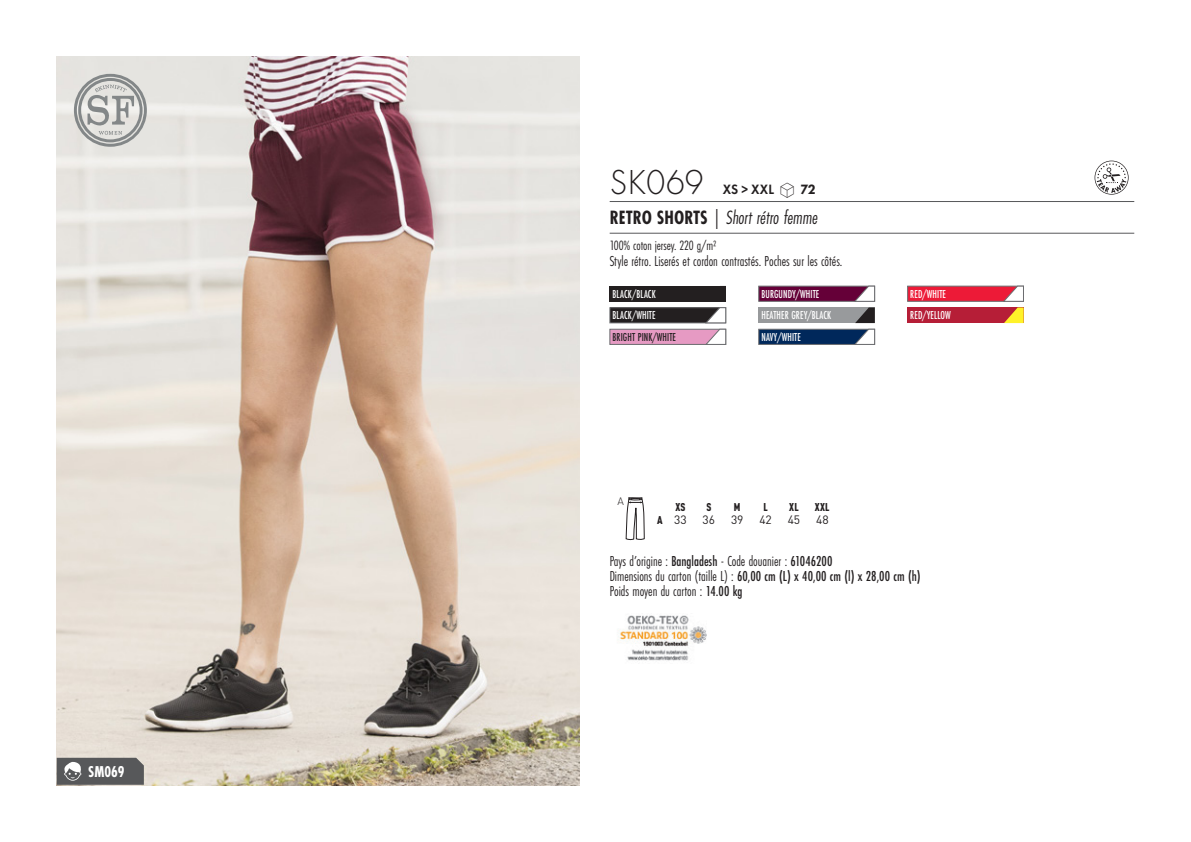
<style>
.page{position:relative;width:1191px;height:842px;background:#fff}
.page>*{position:absolute;margin:0;border:0;box-sizing:border-box;transform-origin:0 0}
.t1{font:300 36px "Futura PT";letter-spacing:.01em;color:#231f20;scale:.95 1}
.t2{font:italic 20px "Futura PT Cond";color:#231f20;scale:.95 1}
.t3{font:700 16.4px "Futura PT Cond";color:#fff;scale:.95 1}
.t4{font:15px "Futura PT Cond";color:#231f20;scale:.95 1}
.t5{font:500 15px "Futura PT Cond";color:#231f20;scale:.95 1}
.grammage_2020{font:14px "Futura PT Cond";letter-spacing:-.005em;color:#231f20;scale:.95 1}
.t6{font:600 14px "Futura PT";color:#231f20;scale:.95 1}
.Coloris_nuancier{font:500 12px "Futura PT Cond";letter-spacing:.01em;color:#fff;scale:.9 1}
.Coloris_nuancier_bla{font:500 12px "Futura PT Cond";letter-spacing:.01em;color:#fff;scale:.9 1}
.Coloris_nuancier-2{font:500 12px "Futura PT Cond";letter-spacing:.01em;color:#231f20;scale:.9 1}
._88_tailles_tab_maig{font:12px "DIN Pro";color:#231f20}
._88_tailles_tab_maig-2{font:900 condensed 11.2px "DIN Pro";letter-spacing:.02em;color:#231f20;scale:.95 1}
.t7{font:300 10.8px "DIN";color:#231f20}
.s1{font-family:"Linotype Shapeshifter";font-weight:400;font-size:20px}
.s2{font-weight:800}
.s3{font-weight:700;font-style:normal}
.s4{font-weight:900;font-stretch:condensed;font-size:11.2px}
.s5{font-weight:500}
.s6{font-weight:400}
</style>
<div class="page">
<img style="left:57px;top:57px;width:522px;height:728px">
<svg style="left:74px;top:74px;width:73px;height:73px;background:#c3c3c1"></svg>
<div style="left:609px;top:286px;width:117px;height:16px;background:#231f20"></div>
<div style="left:610px;top:308px;width:115px;height:15px;background:#231f20"></div>
<div style="left:609px;top:307px;width:117px;height:16px;border:1px solid #6c6d70"></div>
<svg style="left:705px;top:307px;width:21px;height:16px"></svg>
<div style="left:609px;top:329px;width:117px;height:16px;background:#e69ac3;border:1px solid #6c6d70"></div>
<svg style="left:705px;top:329px;width:21px;height:16px"></svg>
<div style="left:758px;top:286px;width:116px;height:15px;background:#650038;border:1px solid #6c6d70"></div>
<div style="left:758px;top:307px;width:116px;height:16px;background:#989a9c"></div>
<svg style="left:854px;top:286px;width:21px;height:37px"></svg>
<div style="left:758px;top:329px;width:116px;height:16px;background:#00285b;border:1px solid #6c6d70"></div>
<svg style="left:854px;top:329px;width:21px;height:16px"></svg>
<div style="left:907px;top:286px;width:116px;height:15px;background:#ed1a37;border:1px solid #6c6d70"></div>
<div style="left:907px;top:307px;width:116px;height:16px;background:#b61e37"></div>
<svg style="left:1003px;top:286px;width:21px;height:37px"></svg>
<svg style="left:1094px;top:161px;width:34px;height:34px"></svg>
<svg style="left:626px;top:498px;width:18px;height:42px"></svg>
<img style="left:618px;top:615px;width:88px;height:46px">
<svg style="left:57px;top:758px;width:87px;height:27px;background:#646567"></svg>
<hr style="left:609px;top:201px;width:525px;height:1px;background:#57585a">
<hr style="left:609px;top:233px;width:525px;height:1px;background:#57585a">
<p class="t3" style="left:88px;top:762px;width:40px">SM069</p>
<p class="t1" style="left:610px;top:162px;width:100px">SK069</p>
<p class="t6" style="left:723px;top:181px;width:99px">XS &gt; XXL <span class="s1">S</span> <span class="s2">72</span></p>
<p class="t2" style="left:610px;top:206px;width:221px"><span class="s3">RETRO SHORTS</span> | Short rétro femme</p>
<p class="grammage_2020" style="left:609px;top:238px;width:114px">100% coton jersey. 220 g/m2</p>
<p class="t4" style="left:609px;top:253px;width:246px">Style rétro. Liserés et cordon contrastés. Poches sur les côtés.</p>
<p class="Coloris_nuancier_bla" style="left:612px;top:287px;width:49px">BLACK/BLACK</p>
<p class="Coloris_nuancier" style="left:612px;top:308px;width:49px">BLACK/WHITE</p>
<p class="Coloris_nuancier-2" style="left:612px;top:330px;width:72px">BRIGHT PINK/WHITE</p>
<p class="Coloris_nuancier" style="left:761px;top:287px;width:66px">BURGUNDY/WHITE</p>
<p class="Coloris_nuancier_bla" style="left:761px;top:308px;width:79px">HEATHER GREY/BLACK</p>
<p class="Coloris_nuancier" style="left:761px;top:330px;width:45px">NAVY/WHITE</p>
<p class="t7" style="left:617px;top:495px;width:8px">A</p>
<p class="_88_tailles_tab_maig-2" style="left:675px;top:498px;width:12px">XS</p>
<p class="_88_tailles_tab_maig-2" style="left:706px;top:498px;width:7px">S</p>
<p class="_88_tailles_tab_maig-2" style="left:734px;top:498px;width:8px">M</p>
<p class="_88_tailles_tab_maig-2" style="left:763px;top:498px;width:6px">L</p>
<p class="_88_tailles_tab_maig-2" style="left:789px;top:498px;width:12px">XL</p>
<p class="_88_tailles_tab_maig-2" style="left:815px;top:498px;width:17px">XXL</p>
<p class="_88_tailles_tab_maig" style="left:657px;top:510px;width:31px"><span class="s4">A</span> 33</p>
<p class="_88_tailles_tab_maig" style="left:702px;top:510px;width:14px">36</p>
<p class="_88_tailles_tab_maig" style="left:731px;top:510px;width:14px">39</p>
<p class="_88_tailles_tab_maig" style="left:759px;top:510px;width:14px">42</p>
<p class="_88_tailles_tab_maig" style="left:787px;top:510px;width:14px">45</p>
<p class="_88_tailles_tab_maig" style="left:816px;top:510px;width:14px">48</p>
<p class="Coloris_nuancier" style="left:910px;top:287px;width:41px">RED/WHITE</p>
<p class="Coloris_nuancier_bla" style="left:910px;top:308px;width:47px">RED/YELLOW</p>
<p class="t4" style="left:609px;top:552px;width:236px">Pays d’origine : <span class="s5">Bangladesh</span> - Code douanier : <span class="s5">61046200</span></p>
<p class="t5" style="left:609px;top:567px;width:329px"><span class="s6">Dimensions du carton (taille L) :</span> 60,00 cm (L) x 40,00 cm (l) x 28,00 cm (h)</p>
<p class="t4" style="left:609px;top:582px;width:141px">Poids moyen du carton : <span class="s5">14.00 kg</span></p>
</div>
